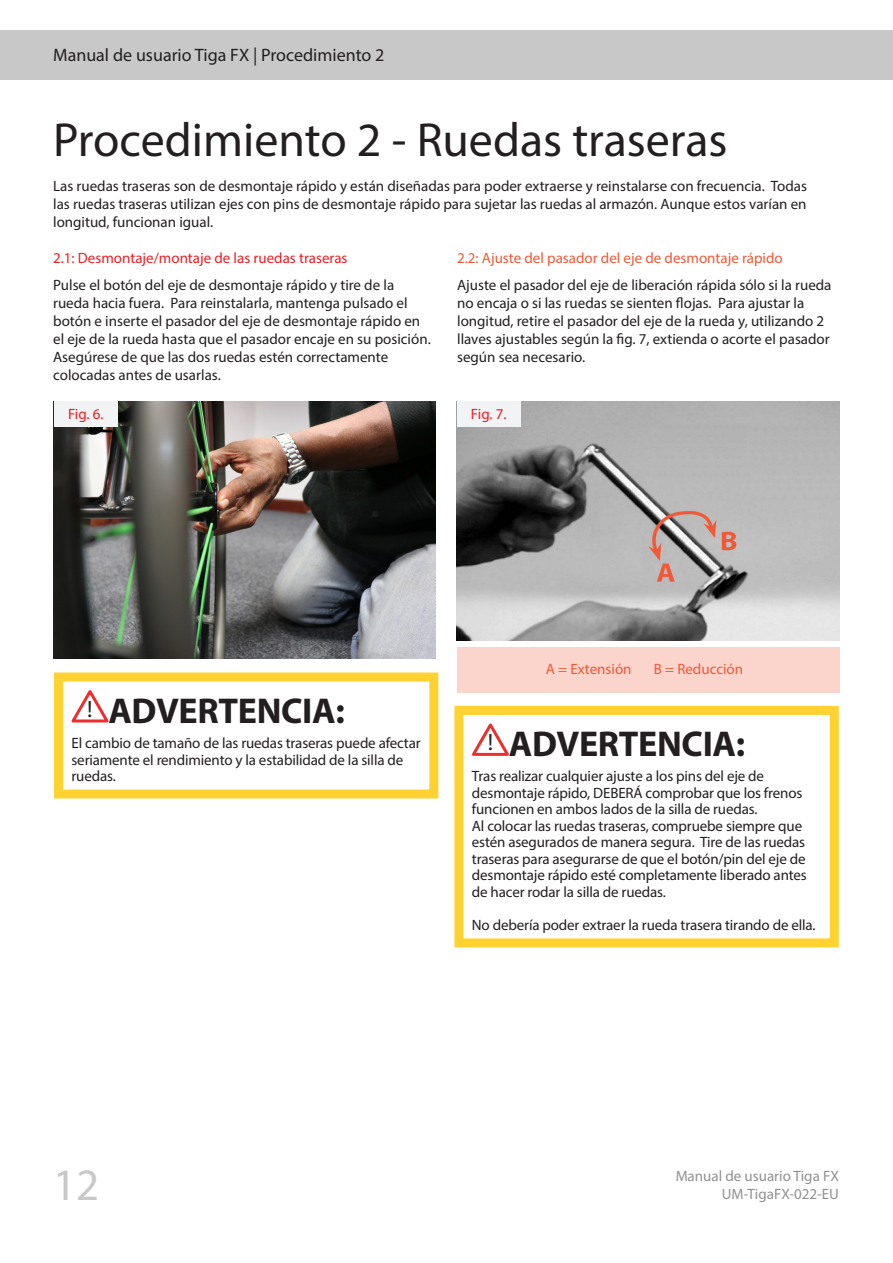
<style>
.page{position:relative;width:893px;height:1263px;background:#fff}
.page>*{position:absolute;margin:0;border:0;box-sizing:border-box;transform-origin:0 0}
.Heading_1{font:48px "Myriad Pro";color:#231f20}
.t1{font:45px "Myriad Pro";color:#c8c8c8}
.Box_Heading{font:700 36px "Myriad Pro";letter-spacing:-.01em;color:#231f20}
.t2{font:18px "Myriad Pro";color:#231f20}
.Box_Text_10_11{font:15px/18px "Myriad Pro";letter-spacing:-.005em;color:#231f20}
.Internal_Heading_-_R{font:15px "Myriad Pro";color:#f05937}
.Internal_Heading_-_R-2{font:15px "Myriad Pro";color:#ee1d23}
.Image_no{font:15px "Myriad Pro";letter-spacing:-.015em;color:#ee1d23}
</style>
<div class="page">
<div style="left:0;top:31px;width:893px;height:49px;background:#c8c8c8"></div>
<svg style="left:71px;top:690px;width:38px;height:33px"></svg>
<div style="left:54px;top:672px;width:384px;height:126px;border:9px solid #ffd231"></div>
<svg style="left:472px;top:723px;width:37px;height:33px"></svg>
<div style="left:454px;top:706px;width:385px;height:241px;border:9px solid #ffd231"></div>
<img style="left:53px;top:402px;width:383px;height:257px">
<div style="left:54px;top:402px;width:64px;height:25px;background:#f2f3f4"></div>
<div style="left:457px;top:647px;width:383px;height:46px;background:#fbd4cb"></div>
<img style="left:457px;top:402px;width:383px;height:238px">
<div style="left:457px;top:402px;width:64px;height:25px;background:#f2f3f4"></div>
<p class="t2" style="left:53px;top:44px;width:333px">Manual de usuario Tiga FX | Procedimiento 2</p>
<p class="Heading_1" style="left:53px;top:111px;width:676px">Procedimiento 2 - Ruedas traseras</p>
<p class="Box_Text_10_11" style="left:53px;top:177px;width:755px;text-align:justify">Las ruedas traseras son de desmontaje rápido y están diseñadas para poder extraerse y reinstalarse con frecuencia. Todas las ruedas traseras utilizan ejes con pins de desmontaje rápido para sujetar las ruedas al armazón. Aunque estos varían en longitud, funcionan igual.</p>
<p class="Internal_Heading_-_R-2" style="left:53px;top:249px;width:296px">2.1: Desmontaje/montaje de las ruedas traseras</p>
<p class="Box_Text_10_11" style="left:53px;top:276px;width:379px">Pulse el botón del eje de desmontaje rápido y tire de la rueda hacia fuera. Para reinstalarla, mantenga pulsado el botón e inserte el pasador del eje de desmontaje rápido en el eje de la rueda hasta que el pasador encaje en su posición.<br>Asegúrese de que las dos ruedas estén correctamente colocadas antes de usarlas.</p>
<p class="Internal_Heading_-_R" style="left:457px;top:249px;width:327px">2.2: Ajuste del pasador del eje de desmontaje rápido</p>
<p class="Box_Text_10_11" style="left:457px;top:276px;width:376px">Ajuste el pasador del eje de liberación rápida sólo si la rueda no encaja o si las ruedas se sienten flojas. Para ajustar la longitud, retire el pasador del eje de la rueda y, utilizando 2 llaves ajustables según la fig. 7, extienda o acorte el pasador según sea necesario.</p>
<p class="Image_no" style="left:68px;top:405px;width:37px">Fig. 6.</p>
<p class="Image_no" style="left:471px;top:405px;width:37px">Fig. 7.</p>
<p class="Internal_Heading_-_R" style="left:546px;top:660px;width:87px">A = Extensión</p>
<p class="Internal_Heading_-_R" style="left:654px;top:660px;width:91px">B = Reducción</p>
<p class="Box_Heading" style="left:87px;top:687px;width:259px"><sup>!</sup> ADVERTENCIA:</p>
<p class="Box_Text_10_11" style="left:72px;top:734px;width:351px;line-height:16.5px">El cambio de tamaño de las ruedas traseras puede afectar seriamente el rendimiento y la estabilidad de la silla de ruedas.</p>
<p class="Box_Heading" style="left:488px;top:720px;width:259px"><sup>!</sup> ADVERTENCIA:</p>
<p class="Box_Text_10_11" style="left:472px;top:768px;width:332px;line-height:16.5px">Tras realizar cualquier ajuste a los pins del eje de desmontaje rápido, DEBERÁ comprobar que los frenos funcionen en ambos lados de la silla de ruedas.</p>
<p class="Box_Text_10_11" style="left:472px;top:817px;width:336px;line-height:16.5px">Al colocar las ruedas traseras, compruebe siempre que estén asegurados de manera segura. Tire de las ruedas traseras para asegurarse de que el botón/pin del eje de desmontaje rápido esté completamente liberado antes de hacer rodar la silla de ruedas.</p>
<p class="Box_Text_10_11" style="left:472px;top:916px;width:345px">No debería poder extraer la rueda trasera tirando de ella.</p>
<h2 class="t1" style="left:53px;top:1157px;width:48px">12</h2>
<p class="Box_Text_10_11" style="left:675px;top:1167px;width:165px">Manual de usuario Tiga FX</p>
<p class="Box_Text_10_11" style="left:722px;top:1185px;width:119px">UM-TigaFX-022-EU</p>
</div>
